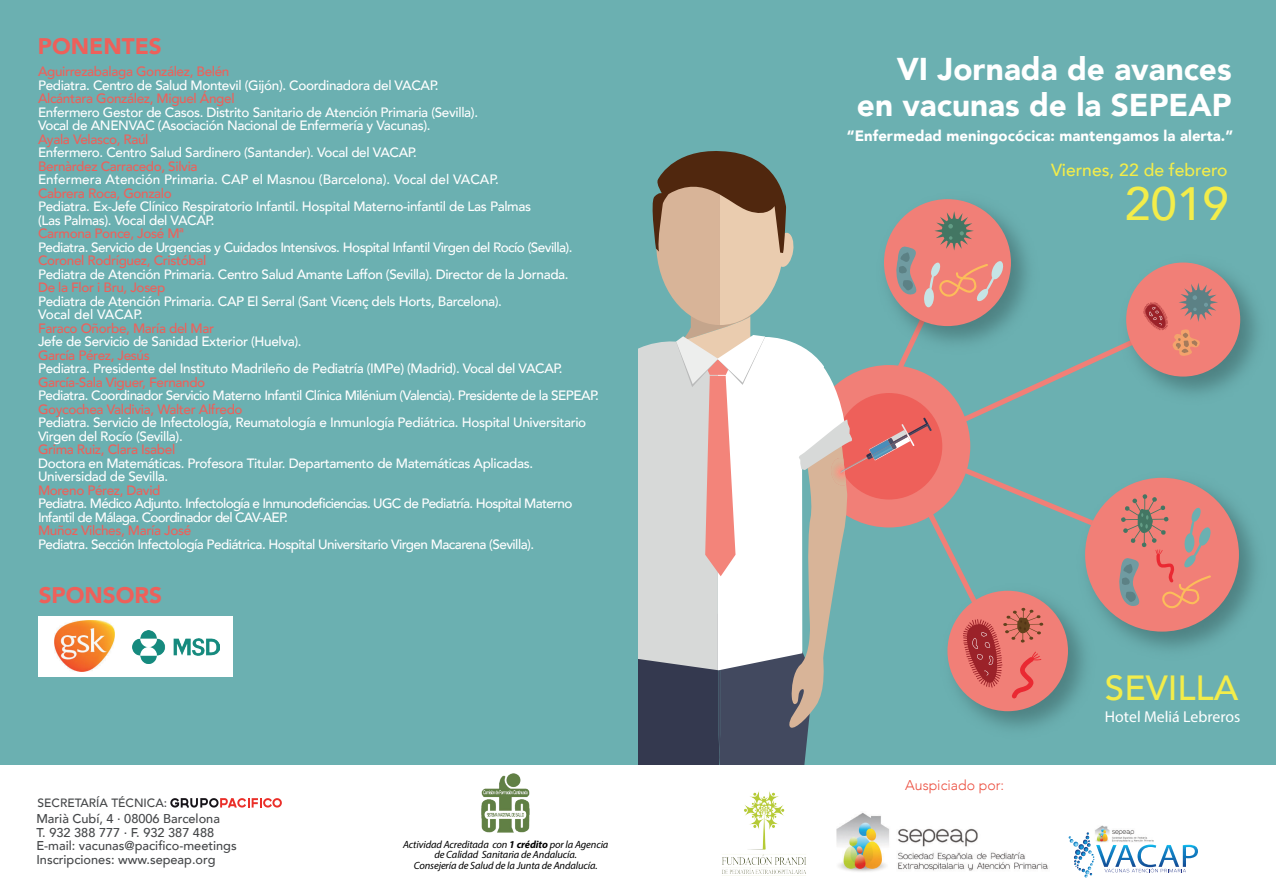
<style>
.page{position:relative;width:1276px;height:893px;background:#fff}
.page>*{position:absolute;margin:0;border:0;box-sizing:border-box;transform-origin:0 0}
.t1{font:500 46.65px "Avenir";color:#f3ed4a}
.t2{font:500 34.95px "Avenir";color:#f3ed4a}
.t3{font:900 31.5px/36px "Avenir";color:#fff;text-align:right}
.t4{font:900 22.5px "Avenir";color:#ee605a}
.t5{font:500 17.55px "Avenir";color:#f3ed4a}
.t6{font:15.75px "Myriad Pro";color:#fff}
.t7{font:900 15px "Avenir";color:#fff}
.t8{font:300 14.1px "Avenir";color:#ec4f40}
.t9{font:500 13.5px/13.5px "Avenir";letter-spacing:-.025em;color:#fff}
.t10{font:500 13.5px "Avenir";letter-spacing:-.025em;color:#ee605a}
.t11{font:500 13.5px/13.5px "Avenir";letter-spacing:-.05em;color:#fff}
.t12{font:500 13.5px "Avenir";color:#fff}
.t13{font:500 12.75px/13.5px "Avenir";color:#454749}
.t14{font:500 12px "Avenir";color:#454749}
.t15{font:italic 10.5px/10.5px "Myriad Pro";letter-spacing:-.01em;color:#000001;text-align:center}
.s1{font-weight:700}
</style>
<div class="page">
<div style="left:577px;top:0;width:699px;height:893px;background:#6bb0b1"></div>
<img style="left:1218px;top:496px;width:38px;height:139px">
<div style="left:1085px;top:478px;width:154px;height:154px;background:#f17f77;border-radius:50%"></div>
<img style="left:1218px;top:271px;width:40px;height:118px">
<div style="left:1126px;top:263px;width:114px;height:114px;background:#f17f77;border-radius:50%"></div>
<div style="left:0;top:0;width:638px;height:893px;background:#6bb0b1"></div>
<div style="left:0;top:765px;width:1276px;height:128px;background:#fff"></div>
<svg style="left:638px;top:151px;width:580px;height:727px"></svg>
<img style="left:1095px;top:826px;width:58px;height:17px">
<svg style="left:170px;top:798px;width:112px;height:9px"></svg>
<img style="left:481px;top:774px;width:48px;height:59px">
<div style="left:38px;top:617px;width:195px;height:60px;background:#fff"></div>
<img style="left:133px;top:630px;width:86px;height:33px">
<img style="left:55px;top:620px;width:60px;height:52px">
<h3 class="t4" style="left:38px;top:27px;width:125px">PONENTES</h3>
<p class="t10" style="left:38px;top:60px;width:193px">Aguirrezabalaga González, Belén</p>
<p class="t9" style="left:38px;top:77px;width:402px">Pediatra. Centro de Salud Montevil (Gijón). Coordinadora del VACAP.</p>
<p class="t10" style="left:38px;top:87px;width:198px">Alcántara González, Miguel Ángel</p>
<p class="t9" style="left:38px;top:104px;width:441px">Enfermero Gestor de Casos. Distrito Sanitario de Atención Primaria (Sevilla).<br>Vocal de ANENVAC (Asociación Nacional de Enfermería y Vacunas).</p>
<p class="t10" style="left:38px;top:127px;width:112px">Ayala Velasco, Raúl</p>
<p class="t9" style="left:38px;top:145px;width:380px">Enfermero. Centro Salud Sardinero (Santander). Vocal del VACAP.</p>
<p class="t10" style="left:38px;top:154px;width:161px">Bernàrdez Carracedo, Silvia</p>
<p class="t12" style="left:38px;top:168px;width:462px">Enfermera Atención Primaria. CAP el Masnou (Barcelona). Vocal del VACAP.</p>
<p class="t10" style="left:38px;top:181px;width:135px">Cabrera Roca, Gonzalo</p>
<p class="t9" style="left:38px;top:199px;width:494px">Pediatra. Ex-Jefe Clínico Respiratorio Infantil. Hospital Materno-infantil de Las Palmas (Las Palmas). Vocal del VACAP.</p>
<p class="t10" style="left:38px;top:222px;width:147px">Carmona Ponce, José Mª</p>
<p class="t9" style="left:38px;top:239px;width:536px">Pediatra. Servicio de Urgencias y Cuidados Intensivos. Hospital Infantil Virgen del Rocío (Sevilla).</p>
<p class="t10" style="left:38px;top:249px;width:170px">Coronel Rodríguez, Cristóbal</p>
<p class="t9" style="left:38px;top:266px;width:532px">Pediatra de Atención Primaria. Centro Salud Amante Laffon (Sevilla). Director de la Jornada.</p>
<p class="t10" style="left:38px;top:276px;width:129px">De la Flor i Bru, Josep</p>
<p class="t9" style="left:38px;top:293px;width:465px">Pediatra de Atención Primaria. CAP El Serral (Sant Vicenç dels Horts, Barcelona).<br>Vocal del VACAP.</p>
<p class="t10" style="left:38px;top:316px;width:178px">Faraco Oñorbe, María del Mar</p>
<p class="t9" style="left:38px;top:334px;width:265px">Jefe de Servicio de Sanidad Exterior (Huelva).</p>
<p class="t10" style="left:38px;top:343px;width:113px">García Pérez, Jesús</p>
<p class="t9" style="left:38px;top:361px;width:526px">Pediatra. Presidente del Instituto Madrileño de Pediatría (IMPe) (Madrid). Vocal del VACAP.</p>
<p class="t10" style="left:38px;top:370px;width:169px">García-Sala Viguer, Fernando</p>
<p class="t9" style="left:38px;top:388px;width:562px">Pediatra. Coordinador Servicio Materno Infantil Clínica Milénium (Valencia). Presidente de la SEPEAP.</p>
<p class="t10" style="left:38px;top:397px;width:206px">Goycochea Valdivia, Walter Alfredo</p>
<p class="t9" style="left:38px;top:415px;width:550px">Pediatra. Servicio de Infectología, Reumatología e Inmunlogía Pediátrica. Hospital Universitario<br>Virgen del Rocío (Sevilla).</p>
<p class="t10" style="left:38px;top:438px;width:139px">Grima Ruiz, Clara Isabel</p>
<p class="t9" style="left:38px;top:455px;width:497px">Doctora en Matemáticas. Profesora Titular. Departamento de Matemáticas Aplicadas.<br>Universidad de Sevilla.</p>
<p class="t10" style="left:38px;top:478px;width:124px">Moreno Pérez, David</p>
<p class="t11" style="left:38px;top:496px;width:536px">Pediatra. Médico Adjunto. Infectología e Inmunodeficiencias. UGC de Pediatría. Hospital Materno<br>Infantil de Málaga. Coordinador del CAV-AEP.</p>
<p class="t10" style="left:38px;top:519px;width:155px">Muñoz Vilches, María José</p>
<p class="t9" style="left:38px;top:536px;width:497px">Pediatra. Sección Infectología Pediátrica. Hospital Universitario Virgen Macarena (Sevilla).</p>
<h3 class="t4" style="left:39px;top:576px;width:125px">SPONSORS</h3>
<p class="t14" style="left:38px;top:792px;width:131px">SECRETARÍA TÉCNICA:</p>
<p class="t13" style="left:36px;top:811px;width:202px">Marià Cubí, 4 · 08006 Barcelona<br>T. 932 388 777 · F. 932 387 488<br>E-mail: vacunas@pacifico-meetings<br>Inscripciones: www.sepeap.org</p>
<p class="t15" style="left:403px;top:839px;width:207px">Actividad Acreditada con <span class="s1">1 crédito</span> por la Agencia de Calidad Sanitaria de Andalucía.<br>Consejería de Salud de la Junta de Andalucía.</p>
<h3 class="t3" style="left:857px;top:50px;width:376px">VI Jornada de avances en vacunas de la SEPEAP</h3>
<p class="t7" style="left:847px;top:123px;width:388px">“Enfermedad meningocócica: mantengamos la alerta.”</p>
<p class="t5" style="left:1051px;top:154px;width:178px">Viernes, 22 de febrero</p>
<h1 class="t1" style="left:1125px;top:164px;width:105px">2019</h1>
<p class="t8" style="left:905px;top:777px;width:100px">Auspiciado por:</p>
<h2 class="t2" style="left:1105px;top:658px;width:135px">SEVILLA</h2>
<p class="t6" style="left:1105px;top:707px;width:137px">Hotel Meliá Lebreros</p>
</div>
